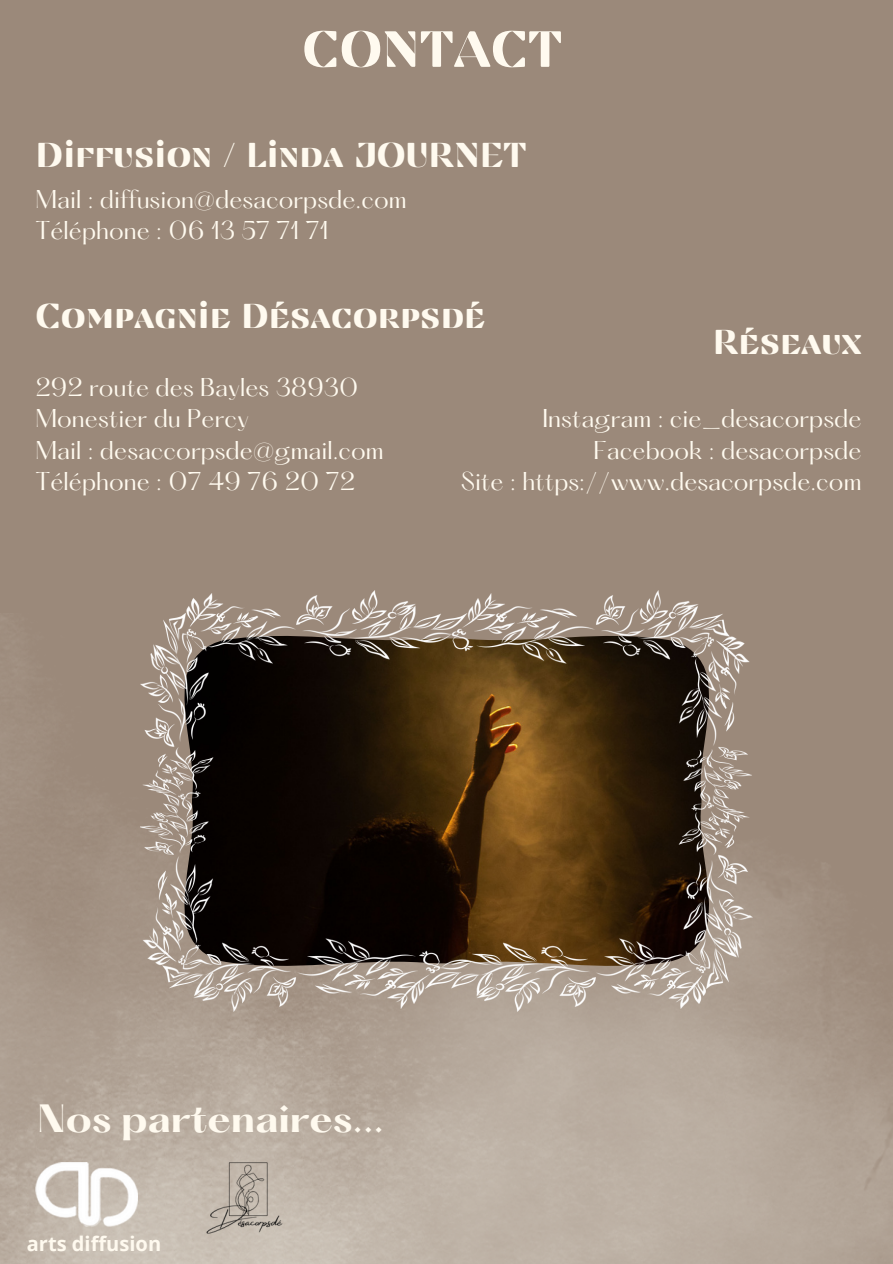
<style>
.page{position:relative;width:893px;height:1264px;background:#fff}
.page>*{position:absolute;margin:0;border:0;box-sizing:border-box;transform-origin:0 0}
.t1{font:50.85px "Findel Display";color:#fffaef}
.t2{font:34.5px "Findel Display";color:#fffaef}
.t3{font:700 34.5px "Hatton";color:#fffaef}
.t4{font:22.5px "Hatton";color:#fffaef}
.t5{font:700 20.1px "Open Sans";color:#fffaef}
</style>
<div class="page">
<div style="left:0;top:0;width:892px;height:1263px;background:#9b897a"></div>
<img style="left:0;top:618px;width:892px;height:645px">
<img style="left:195px;top:1146px;width:98px;height:97px">
<img style="left:140px;top:590px;width:612px;height:421px">
<img style="left:35px;top:1162px;width:103px;height:64px">
<p class="t1" style="left:302px;top:20px;width:261px">CONTACT</p>
<p class="t2" style="left:35px;top:135px;width:492px">Diffusion / Linda JOURNET</p>
<p class="t4" style="left:35px;top:188px;width:372px">Mail : diffusion@desacorpsde.com</p>
<p class="t4" style="left:35px;top:220px;width:294px">Téléphone : 06 13 57 71 71</p>
<p class="t2" style="left:35px;top:296px;width:451px">Compagnie Désacorpsdé</p>
<p class="t2" style="left:712px;top:322px;width:150px">Réseaux</p>
<p class="t4" style="left:35px;top:376px;width:324px">292 route des Bayles 38930</p>
<p class="t4" style="left:35px;top:408px;width:215px">Monestier du Percy</p>
<p class="t4" style="left:35px;top:439px;width:349px">Mail : desaccorpsde@gmail.com</p>
<p class="t4" style="left:35px;top:471px;width:321px">Téléphone : 07 49 76 20 72</p>
<p class="t4" style="left:542px;top:408px;width:321px">Instagram : cie_desacorpsde</p>
<p class="t4" style="left:593px;top:439px;width:269px">Facebook : desacorpsde</p>
<p class="t4" style="left:461px;top:471px;width:402px">Site : https://www.desacorpsde.com</p>
<p class="t3" style="left:38px;top:1101px;width:348px">Nos partenaires...</p>
<p class="t5" style="left:27px;top:1229px;width:136px">arts diffusion</p>
</div>
